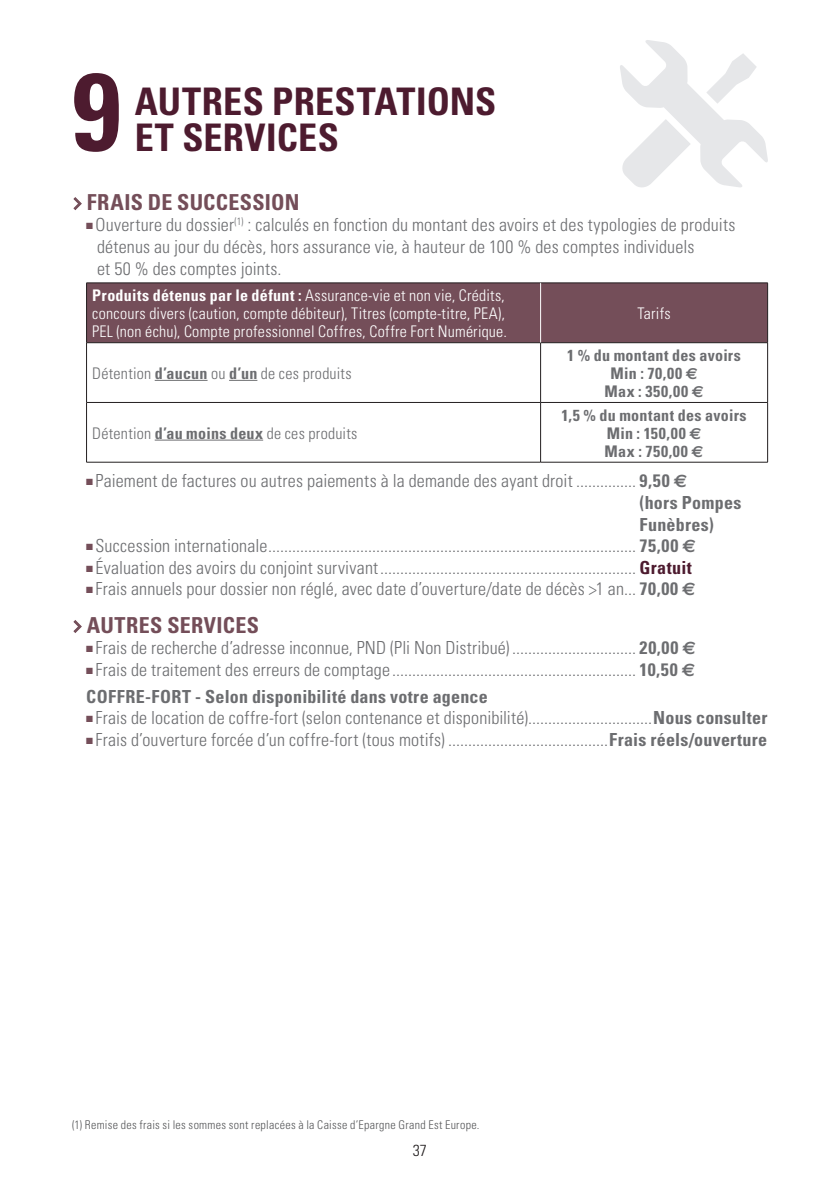
<style>
.page{position:relative;width:840px;height:1191px;background:#fff}
.page>*{position:absolute;margin:0;border:0;box-sizing:border-box;transform-origin:0 0}
.t1{font:700 condensed 110px "Univers";color:#4d1b2f}
.t2{font:700 condensed 38px/36px "Univers";letter-spacing:.005em;color:#4d1b2f}
.t3{font:700 condensed 22px "Univers";letter-spacing:.015em;color:#744e59}
.t4{font:300 condensed 18px/21.6px "Univers";letter-spacing:.01em;color:#6c6d70}
.t5{font:300 condensed 16px/18px "Univers";letter-spacing:.015em;color:#fff}
.t6{font:700 condensed 16px/18px "Univers";letter-spacing:.025em;color:#6c6d70;text-align:center}
.t7{font:300 condensed 16px "Univers";letter-spacing:.015em;color:#6c6d70}
.t8{font:300 condensed 16px "Univers";color:#231f20}
.t9{font:300 condensed 12px "Univers";letter-spacing:.025em;color:#57585a}
.s1{font-family:"Cranberry Gin";font-weight:400;font-stretch:normal;font-size:30px}
.s2{color:#744e59}
.s3{font-weight:700}
.s4{font-family:"Euro Sans";font-stretch:normal}
.s5{font-family:"Euro Sans";font-weight:700;font-stretch:normal}
.s6{font-weight:700;color:#4d1b2f}
</style>
<div class="page">
<svg style="left:620px;top:40px;width:147px;height:148px"></svg>
<div style="left:87px;top:283px;width:679px;height:59px;background:#744e59"></div>
<hr style="left:86px;top:343px;width:1px;height:59px;background:#231f20">
<hr style="left:540px;top:343px;width:1px;height:59px;background:#231f20">
<hr style="left:766px;top:343px;width:1px;height:59px;background:#231f20">
<hr style="left:86px;top:402px;width:454px;height:1px;background:#231f20">
<hr style="left:86px;top:403px;width:1px;height:59px;background:#231f20">
<hr style="left:540px;top:402px;width:227px;height:1px;background:#231f20">
<hr style="left:540px;top:403px;width:1px;height:59px;background:#231f20">
<hr style="left:766px;top:403px;width:1px;height:59px;background:#231f20">
<hr style="left:86px;top:462px;width:454px;height:1px;background:#231f20">
<hr style="left:540px;top:462px;width:227px;height:1px;background:#231f20">
<hr style="left:86px;top:282px;width:454px;height:1px;background:#231f20">
<hr style="left:86px;top:283px;width:1px;height:59px;background:#231f20">
<hr style="left:540px;top:282px;width:227px;height:1px;background:#231f20">
<hr style="left:766px;top:283px;width:1px;height:59px;background:#231f20">
<hr style="left:86px;top:342px;width:454px;height:1px;background:#231f20">
<hr style="left:540px;top:342px;width:227px;height:1px;background:#231f20">
<hr style="left:540px;top:283px;width:1px;height:59px;background:#fff">
<hr style="left:155px;top:380px;width:52px;height:1px;background:#6c6d70">
<svg style="left:229px;top:380px;width:28px;height:1px"></svg>
<hr style="left:155px;top:439px;width:108px;height:1px;background:#6c6d70">
<h1 class="t1" style="left:72px;top:44px;width:50px">9</h1>
<h2 class="t2" style="left:135px;top:83px;width:363px">AUTRES PRESTATIONS<br>ET SERVICES</h2>
<p class="t3" style="left:72px;top:188px;width:229px"><span class="s1">&gt;</span> FRAIS DE SUCCESSION</p>
<p class="t4" style="left:97px;top:214px;width:639px;text-indent:-11px"><span class="s2">■</span> Ouverture du dossier<sup>(1)</sup> : calculés en fonction du montant des avoirs et des typologies de produits détenus au jour du décès, hors assurance vie, à hauteur de 100 % des comptes individuels<br>et 50 % des comptes joints.</p>
<p class="t5" style="left:92px;top:286px;width:416px"><span class="s3">Produits détenus par le défunt :</span> Assurance-vie et non vie, Crédits, concours divers (caution, compte débiteur), Titres (compte-titre, PEA),<br>PEL (non échu), Compte professionnel Coffres, Coffre Fort Numérique.</p>
<p class="t5" style="left:637px;top:304px;width:35px">Tarifs</p>
<p class="t7" style="left:92px;top:363px;width:261px">Détention <span class="s3">d’aucun</span> ou <span class="s3">d’un</span> de ces produits</p>
<p class="t6" style="left:567px;top:346px;width:175px">1 % du montant des avoirs<br>Min : 70,00 <span class="s4">E<br></span>Max : 350,00 <span class="s4">E</span></p>
<p class="t6" style="left:561px;top:405px;width:187px">1,5 % du montant des avoirs<br>Min : 150,00 <span class="s4">E<br></span>Max : 750,00 <span class="s4">E</span></p>
<p class="t4" style="left:639px;top:470px;width:103px;text-indent:-553px"><span class="s2">■</span> Paiement de factures ou autres paiements à la demande des ayant droit ............... <span class="s3">9,50</span> <span class="s5">C<br></span><span class="s3">(hors Pompes<br>Funèbres)</span></p>
<p class="t4" style="left:86px;top:535px;width:610px"><span class="s2">■</span> Succession internationale............................................................................................ <span class="s3">75,00</span> <span class="s5">E</span></p>
<p class="t4" style="left:86px;top:556px;width:606px"><span class="s2">■</span> Évaluation des avoirs du conjoint survivant................................................................ <span class="s6">Gratuit</span></p>
<p class="t4" style="left:86px;top:578px;width:610px"><span class="s2">■</span> Frais annuels pour dossier non réglé, avec date d’ouverture/date de décès &gt;1 an... <span class="s3">70,00</span> <span class="s5">e</span></p>
<p class="t3" style="left:72px;top:611px;width:188px"><span class="s1">&gt;</span> AUTRES SERVICES</p>
<p class="t4" style="left:86px;top:637px;width:611px"><span class="s2">■</span> Frais de recherche d’adresse inconnue, PND (Pli Non Distribué) ............................... <span class="s3">20,00</span> <span class="s5">€</span></p>
<p class="t4" style="left:86px;top:656px;width:610px;line-height:26.6px"><span class="s2">■</span> Frais de traitement des erreurs de comptage............................................................. <span class="s3">10,50</span> <span class="s5">€<br></span><span class="s3">COFFRE-FORT - Selon disponibilité dans votre agence</span></p>
<p class="t4" style="left:86px;top:707px;width:682px"><span class="s2">■</span> Frais de location de coffre-fort (selon contenance et disponibilité)...............................<span class="s3">Nous consulter</span></p>
<p class="t4" style="left:86px;top:728px;width:682px"><span class="s2">■</span> Frais d’ouverture forcée d’un coffre-fort (tous motifs) ........................................<span class="s3">Frais réels/ouverture</span></p>
<p class="t7" style="left:92px;top:423px;width:267px">Détention <span class="s3">d’au moins deux</span> de ces produits</p>
<p class="t9" style="left:72px;top:1117px;width:408px">(1) Remise des frais si les sommes sont replacées à la Caisse d’Epargne Grand Est Europe.</p>
<p class="t8" style="left:412px;top:1141px;width:16px">37</p>
</div>
